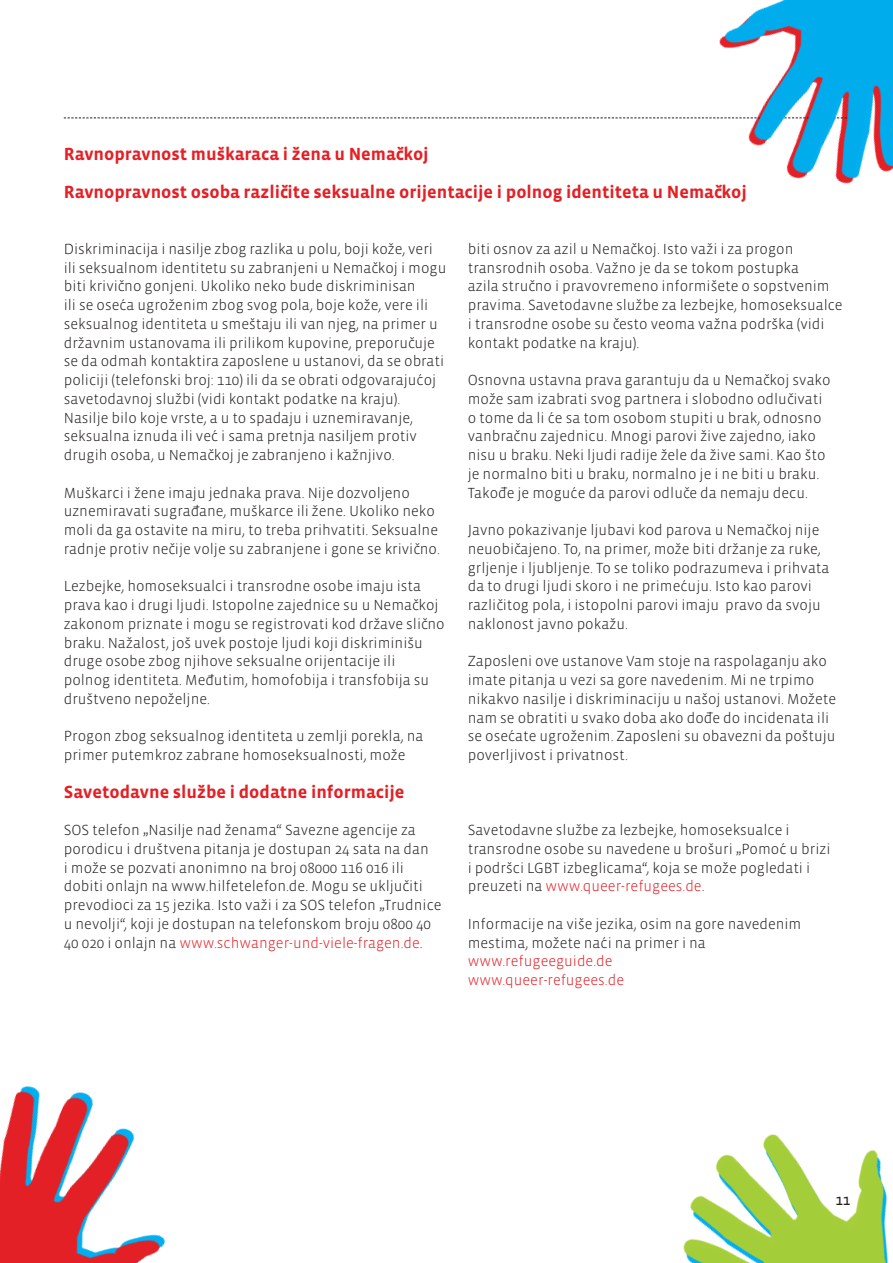
<style>
.page{position:relative;width:893px;height:1263px;background:#fff}
.page>*{position:absolute;margin:0;border:0;box-sizing:border-box;transform-origin:0 0}
.Überschrift_2{font:700 18px "Vista Sans OT";color:#e41f25}
.Fließtext{font:300 15px/18.8px "Vista Sans OT";color:#231f20}
.Fließtext-2{font:300 15px "Vista Sans OT";color:#e41f25}
.Tipp_kursiv{font:15px "Vista Sans OT";color:#231f20}
.s1{color:#e41f25}
</style>
<div class="page">
<img style="left:0;top:1086px;width:165px;height:177px">
<svg style="left:64px;top:118px;width:606px;height:1px"></svg>
<img style="left:670px;top:0;width:223px;height:184px">
<img style="left:683px;top:1134px;width:205px;height:129px">
<p class="Überschrift_2" style="left:64px;top:145px;width:366px">Ravnopravnost muškaraca i žena u Nemacˇkoj</p>
<p class="Überschrift_2" style="left:64px;top:182px;width:685px">Ravnopravnost osoba razlicˇite seksualne orijentacije i polnog identiteta u Nemacˇkoj</p>
<p class="Fließtext" style="left:64px;top:240px;width:384px">Diskriminacija i nasilje zbog razlika u polu, boji kože, veri ili seksualnom identitetu su zabranjeni u Nemacˇkoj i mogu biti krivicˇno gonjeni. Ukoliko neko bude diskriminisan<br>ili se ose´ca ugroženim zbog svog pola, boje kože, vere ili seksualnog identiteta u smeštaju ili van njeg, na primer u državnim ustanovama ili prilikom kupovine, preporucˇuje se da odmah kontaktira zaposlene u ustanovi, da se obrati policiji (telefonski broj: 110) ili da se obrati odgovaraju´coj savetodavnoj službi (vidi kontakt podatke na kraju).<br>Nasilje bilo koje vrste, a u to spadaju i uznemiravanje, seksualna iznuda ili ve´c i sama pretnja nasiljem protiv drugih osoba, u Nemacˇkoj je zabranjeno i kažnjivo.</p>
<p class="Fließtext" style="left:64px;top:483px;width:378px">Muškarci i žene imaju jednaka prava. Nije dozvoljeno uznemiravati sugrad–ane, muškarce ili žene. Ukoliko neko moli da ga ostavite na miru, to treba prihvatiti. Seksualne radnje protiv necˇije volje su zabranjene i gone se krivicˇno.</p>
<p class="Fließtext" style="left:64px;top:577px;width:382px">Lezbejke, homoseksualci i transrodne osobe imaju ista prava kao i drugi ljudi. Istopolne zajednice su u Nemacˇkoj zakonom priznate i mogu se registrovati kod države slicˇno braku. Nažalost, još uvek postoje ljudi koji diskriminišu druge osobe zbog njihove seksualne orijentacije ili polnog identiteta. Med–utim, homofobija i transfobija su društveno nepoželjne.</p>
<p class="Fließtext" style="left:64px;top:727px;width:361px">Progon zbog seksualnog identiteta u zemlji porekla, na primer putemkroz zabrane homoseksualnosti, može</p>
<p class="Fließtext" style="left:468px;top:240px;width:376px">biti osnov za azil u Nemacˇkoj. Isto važi i za progon transrodnih osoba. Važno je da se tokom postupka<br>azila strucˇno i pravovremeno informišete o sopstvenim pravima. Savetodavne službe za lezbejke, homoseksualce i transrodne osobe su cˇesto veoma važna podrška (vidi kontakt podatke na kraju).</p>
<p class="Fließtext" style="left:468px;top:371px;width:364px">Osnovna ustavna prava garantuju da u Nemacˇkoj svako može sam izabrati svog partnera i slobodno odlucˇivati o tome da li ´ce sa tom osobom stupiti u brak, odnosno vanbracˇnu zajednicu. Mnogi parovi žive zajedno, iako nisu u braku. Neki ljudi radije žele da žive sami. Kao što je normalno biti u braku, normalno je i ne biti u braku.<br>Takod–e je mogu´ce da parovi odlucˇe da nemaju decu.</p>
<p class="Fließtext" style="left:468px;top:521px;width:363px">Javno pokazivanje ljubavi kod parova u Nemacˇkoj nije neuobicˇajeno. To, na primer, može biti držanje za ruke, grljenje i ljubljenje. To se toliko podrazumeva i prihvata da to drugi ljudi skoro i ne prime´cuju. Isto kao parovi razlicˇitog pola, i istopolni parovi imaju pravo da svoju naklonost javno pokažu.</p>
<p class="Fließtext" style="left:468px;top:652px;width:370px">Zaposleni ove ustanove Vam stoje na raspolaganju ako imate pitanja u vezi sa gore navedenim. Mi ne trpimo nikakvo nasilje i diskriminaciju u našoj ustanovi. Možete nam se obratiti u svako doba ako dod–e do incidenata ili se ose´cate ugroženim. Zaposleni su obavezni da poštuju poverljivost i privatnost.</p>
<p class="Überschrift_2" style="left:64px;top:782px;width:342px">Savetodavne službe i dodatne informacije</p>
<p class="Fließtext" style="left:64px;top:821px;width:379px">SOS telefon „Nasilje nad ženama“ Savezne agencije za porodicu i društvena pitanja je dostupan 24 sata na dan<br>i može se pozvati anonimno na broj 08000 116 016 ili dobiti onlajn na www.hilfetelefon.de. Mogu se ukljucˇiti prevodioci za 15 jezika. Isto važi i za SOS telefon „Trudnice u nevolji“, koji je dostupan na telefonskom broju 0800 40<br>40 020 i onlajn na <span class="s1">www.schwanger-und-viele-fragen.de</span>.</p>
<p class="Fließtext" style="left:468px;top:821px;width:364px">Savetodavne službe za lezbejke, homoseksualce i transrodne osobe su navedene u brošuri „Pomo´c u brizi i podršci LGBT izbeglicama“, koja se može pogledati i preuzeti na <span class="s1">www.queer-refugees.de</span>.</p>
<p class="Fließtext" style="left:468px;top:915px;width:335px">Informacije na više jezika, osim na gore navedenim mestima, možete na´ci na primer i na</p>
<p class="Fließtext-2" style="left:468px;top:954px;width:146px">www.refugeeguide.de</p>
<p class="Fließtext-2" style="left:468px;top:972px;width:158px">www.queer-refugees.de</p>
<p class="Tipp_kursiv" style="left:835px;top:1192px;width:16px">11</p>
</div>
